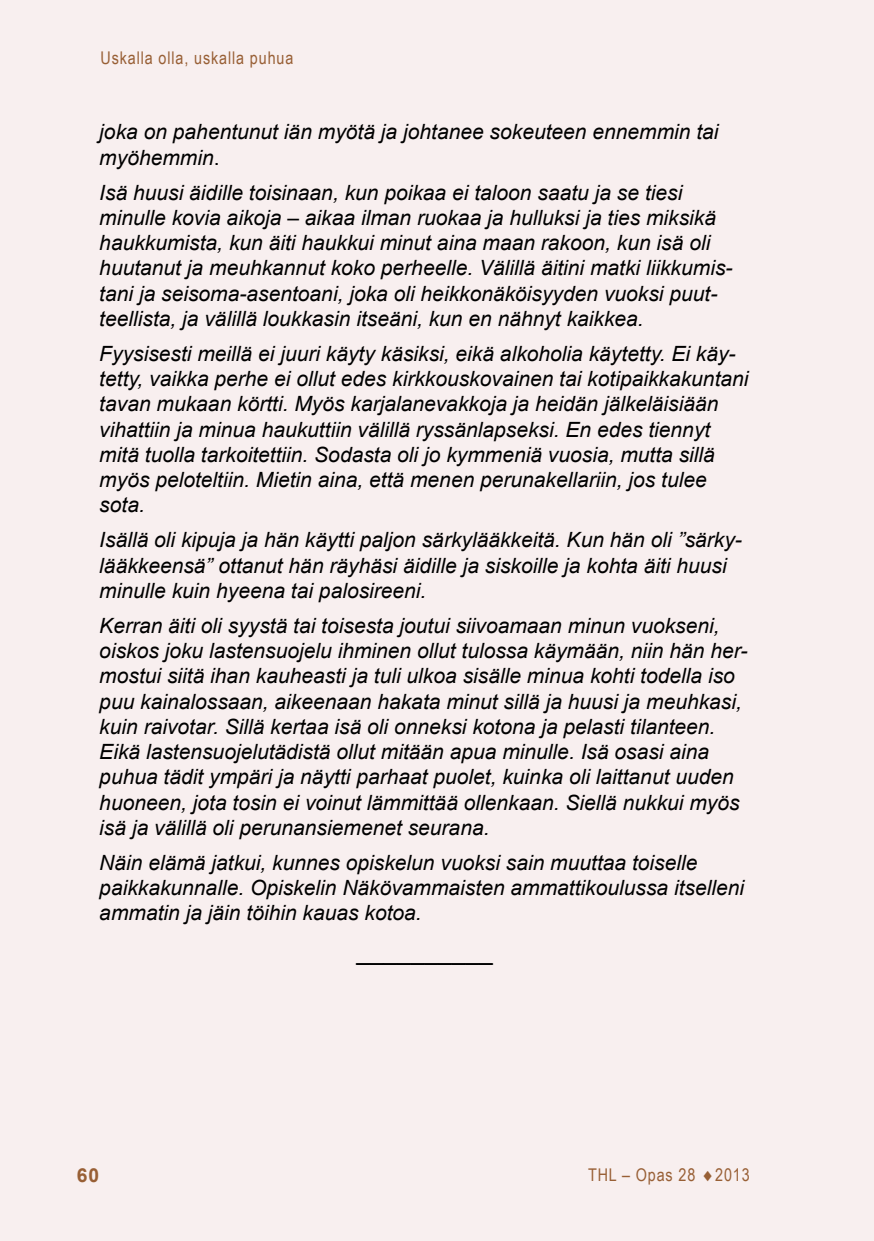
<style>
.page{position:relative;width:874px;height:1241px;background:#fff}
.page>*{position:absolute;margin:0;border:0;box-sizing:border-box;transform-origin:0 0}
.t1{font:24.5px "Arial";color:#000}
.t2{font:italic 21px/25.2px "Arial";color:#000}
.t3{font:700 19.25px "Arial";color:#985f35}
.t4{font:17.5px "Arial Narrow";letter-spacing:.05em;color:#985f35}
.s1{font-style:normal}
</style>
<div class="page">
<div style="left:0;top:0;width:873px;height:1240px;background:#f8efef"></div>
<p class="t4" style="left:100px;top:45px;width:194px">Uskalla olla, uskalla puhua</p>
<p class="t2" style="left:99px;top:120px;width:620px">joka on pahentunut iän myötä ja johtanee sokeuteen ennemmin tai myöhemmin<span class="s1">.</span></p>
<p class="t2" style="left:99px;top:180px;width:634px">Isä huusi äidille toisinaan, kun poikaa ei taloon saatu ja se tiesi minulle kovia aikoja – aikaa ilman ruokaa ja hulluksi ja ties miksikä haukkumista, kun äiti haukkui minut aina maan rakoon, kun isä oli huutanut ja meuhkannut koko perheelle. Välillä äitini matki liikkumis&shy;tani ja seisoma-asentoani, joka oli heikkonäköisyyden vuoksi puut&shy;teellista, ja välillä loukkasin itseäni, kun en nähnyt kaikkea.</p>
<p class="t2" style="left:99px;top:341px;width:650px">Fyysisesti meillä ei juuri käyty käsiksi, eikä alkoholia käytetty. Ei käy&shy;tetty, vaikka perhe ei ollut edes kirkkouskovainen tai kotipaikkakuntani tavan mukaan körtti. Myös karjalanevakkoja ja heidän jälkeläisiään vihattiin ja minua haukuttiin välillä ryssänlapseksi. En edes tiennyt mitä tuolla tarkoitettiin. Sodasta oli jo kymmeniä vuosia, mutta sillä myös peloteltiin. Mietin aina, että menen perunakellariin, jos tulee sota.</p>
<p class="t2" style="left:99px;top:527px;width:644px">Isällä oli kipuja ja hän käytti paljon särkylääkkeitä. Kun hän oli ”särky&shy;lääkkeensä” ottanut hän räyhäsi äidille ja siskoille ja kohta äiti huusi minulle kuin hyeena tai palosireeni.</p>
<p class="t2" style="left:99px;top:613px;width:649px">Kerran äiti oli syystä tai toisesta joutui siivoamaan minun vuokseni, oiskos joku lastensuojelu ihminen ollut tulossa käymään, niin hän her&shy;mostui siitä ihan kauheasti ja tuli ulkoa sisälle minua kohti todella iso puu kainalossaan, aikeenaan hakata minut sillä ja huusi ja meuhkasi, kuin raivotar. Sillä kertaa isä oli onneksi kotona ja pelasti tilanteen.<br>Eikä lastensuojelutädistä ollut mitään apua minulle. Isä osasi aina puhua tädit ympäri ja näytti parhaat puolet, kuinka oli laittanut uuden huoneen, jota tosin ei voinut lämmittää ollenkaan. Siellä nukkui myös isä ja välillä oli perunansiemenet seurana.</p>
<p class="t2" style="left:99px;top:850px;width:646px">Näin elämä jatkui, kunnes opiskelun vuoksi sain muuttaa toiselle paikkakunnalle. Opiskelin Näkövammaisten ammattikoulussa itselleni ammatin ja jäin töihin kauas kotoa.</p>
<p class="t1" style="left:356px;top:934px;width:138px">__________</p>
<p class="t3" style="left:77px;top:1161px;width:24px">60</p>
<p class="t4" style="left:587px;top:1161px;width:163px">THL – Opas 28 ♦2013</p>
</div>
